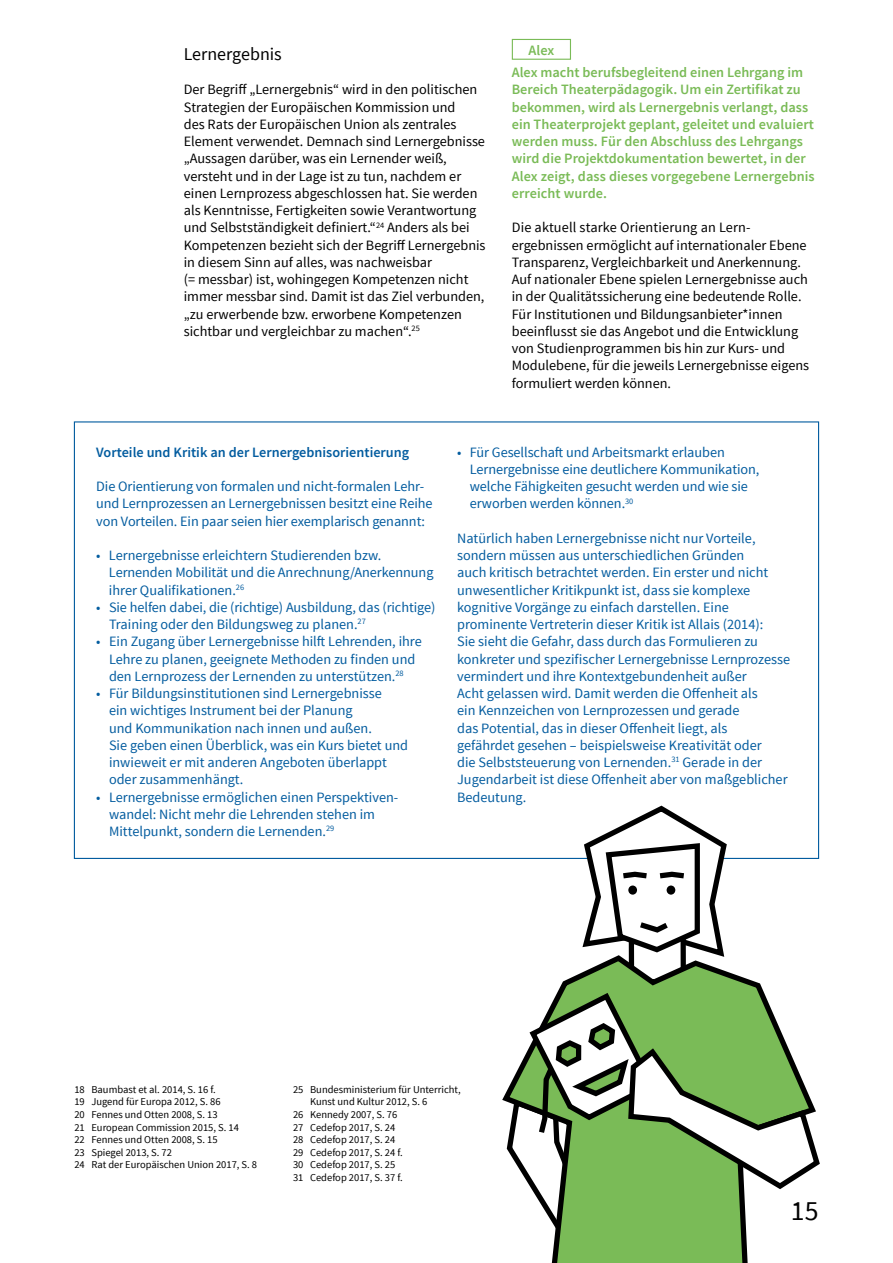
<style>
.page{position:relative;width:893px;height:1263px;background:#fff}
.page>*{position:absolute;margin:0;border:0;box-sizing:border-box;transform-origin:0 0}
.t1{font:27.75px "Source Sans Pro";color:#000}
.t2{font:18px "Source Sans Pro";color:#000}
.t3{font:14.25px/17.2px "Source Sans Pro";color:#035c9f}
.t4{font:14.25px/17.2px "Source Sans Pro";color:#000}
.t5{font:600 14.25px/17.2px "Source Sans Pro";color:#7abb57}
.t6{font:600 14.25px "Source Sans Pro";color:#035c9f}
.t7{font:10.5px/12.6px "Source Sans Pro";color:#000}
</style>
<div class="page">
<div style="left:512px;top:39px;width:59px;height:21px;border:1px solid #7abb57"></div>
<svg style="left:502px;top:960px;width:261px;height:141px"></svg>
<svg style="left:579px;top:805px;width:151px;height:155px"></svg>
<div style="left:667px;top:885px;width:8px;height:10px;background:#000;border-radius:50%"></div>
<svg style="left:628px;top:885px;width:9px;height:10px"></svg>
<svg style="left:504px;top:989px;width:316px;height:274px"></svg>
<h1 class="t2" style="left:184px;top:43px;width:100px">Lernergebnis</h1>
<p class="t4" style="left:184px;top:81px;width:303px">Der Begriff „Lernergebnis“ wird in den politischen Strategien der Europäischen Kommission und<br>des Rats der Europäischen Union als zentrales Element verwendet. Demnach sind Lernergebnisse „Aussagen darüber, was ein Lernender weiß, versteht und in der Lage ist zu tun, nachdem er einen Lernprozess abgeschlossen hat. Sie werden als Kenntnisse, Fertigkeiten sowie Verantwortung und Selbstständigkeit definiert.“<sup>24</sup> Anders als bei Kompetenzen bezieht sich der Begriff Lernergebnis in diesem Sinn auf alles, was nachweisbar<br>(= messbar) ist, wohingegen Kompetenzen nicht immer messbar sind. Damit ist das Ziel verbunden, „zu erwerbende bzw. erworbene Kompetenzen sichtbar und vergleichbar zu machen“.<sup>25</sup></p>
<p class="t5" style="left:512px;top:39px;width:293px;line-height:22.4px;text-indent:17px">Alex<br>Alex macht berufsbegleitend einen Lehrgang im</p>
<p class="t5" style="left:512px;top:81px;width:304px">Bereich Theaterpädagogik. Um ein Zertifikat zu bekommen, wird als Lernergebnis verlangt, dass ein Theaterprojekt geplant, geleitet und evaluiert werden muss. Für den Abschluss des Lehrgangs wird die Projektdokumentation bewertet, in der Alex zeigt, dass dieses vorgegebene Lernergebnis erreicht wurde.</p>
<p class="t4" style="left:512px;top:219px;width:299px">Die aktuell starke Orientierung an Lern&shy;ergebnissen ermöglicht auf internationaler Ebene Transparenz, Vergleichbarkeit und Anerkennung.<br>Auf nationaler Ebene spielen Lernergebnisse auch in der Qualitäts sicherung eine bedeutende Rolle.<br>Für Institutionen und Bildungsanbieter*innen beeinflusst sie das Angebot und die Entwicklung von Studienprogrammen bis hin zur Kurs- und Modulebene, für die jeweils Lernergebnisse eigens formuliert werden können.</p>
<p class="t6" style="left:96px;top:443px;width:315px">Vorteile und Kritik an der Lernergebnisorientierung</p>
<p class="t3" style="left:96px;top:478px;width:338px">Die Orientierung von formalen und nicht-formalen Lehr&shy;und Lernprozessen an Lernergebnissen besitzt eine Reihe von Vorteilen. Ein paar seien hier exemplarisch genannt:</p>
<p class="t3" style="left:109px;top:547px;width:326px;text-indent:-13px">• Lernergebnisse erleichtern Studierenden bzw.<br>Lernenden Mobilität und die Anrechnung/Anerkennung ihrer Qualifikationen.<sup>26</sup></p>
<p class="t3" style="left:109px;top:599px;width:328px;text-indent:-13px">• Sie helfen dabei, die (richtige) Ausbildung, das (richtige)<br>Training oder den Bildungsweg zu planen.<sup>27</sup></p>
<p class="t3" style="left:96px;top:633px;width:327px;text-align:center">• Ein Zugang über Lernergebnisse hilft Lehrenden, ihre<br>Lehre zu planen, geeignete Methoden zu finden und den Lernprozess der Lernenden zu unterstützen.<sup>28</sup></p>
<p class="t3" style="left:109px;top:685px;width:301px;text-indent:-13px">• Für Bildungsinstitutionen sind Lernergebnisse<br>ein wichtiges Instrument bei der Planung<br>und Kommunikation nach innen und außen.<br>Sie geben einen Überblick, was ein Kurs bietet und inwieweit er mit anderen Angeboten überlappt oder zusammenhängt.</p>
<p class="t3" style="left:109px;top:788px;width:291px;text-indent:-13px">• Lernergebnisse ermöglichen einen Perspektiven&shy;wandel: Nicht mehr die Lehrenden stehen im<br>Mittelpunkt, sondern die Lernenden.<sup>29</sup></p>
<p class="t3" style="left:470px;top:443px;width:291px;text-indent:-13px">• Für Gesellschaft und Arbeitsmarkt erlauben Lernergebnisse eine deutlichere Kommunikation, welche Fähigkeiten gesucht werden und wie sie erworben werden können.<sup>30</sup></p>
<p class="t3" style="left:457px;top:530px;width:335px">Natürlich haben Lernergebnisse nicht nur Vorteile, sondern müssen aus unterschiedlichen Gründen<br>auch kritisch betrachtet werden. Ein erster und nicht unwesentlicher Kritikpunkt ist, dass sie komplexe kognitive Vorgänge zu einfach darstellen. Eine prominente Vertreterin dieser Kritik ist Allais (2014):<br>Sie sieht die Gefahr, dass durch das Formulieren zu konkreter und spezifischer Lernergebnisse Lernprozesse vermindert und ihre Kontextgebundenheit außer<br>Acht gelassen wird. Damit werden die Offenheit als<br>ein Kennzeichen von Lernprozessen und gerade<br>das Potential, das in dieser Offenheit liegt, als<br>gefährdet gesehen – beispielsweise Kreativität oder<br>die Selbststeuerung von Lernenden.<sup>31</sup> Gerade in der Jugendarbeit ist diese Offenheit aber von maßgeblicher Bedeutung.</p>
<p class="t7" style="left:74px;top:1083px;width:184px">18 Baumbast et al. 2014, S. 16 f.<br>19 Jugend für Europa 2012, S. 86<br>20 Fennes und Otten 2008, S. 13<br>21 European Commission 2015, S. 14<br>22 Fennes und Otten 2008, S. 15<br>23 Spiegel 2013, S. 72<br>24 Rat der Europäischen Union 2017, S. 8</p>
<p class="t7" style="left:293px;top:1083px;width:169px">25 Bundesministerium für Unterricht,</p>
<p class="t7" style="left:310px;top:1096px;width:119px">Kunst und Kultur 2012, S. 6</p>
<p class="t7" style="left:293px;top:1108px;width:106px">26 Kennedy 2007, S. 76</p>
<p class="t7" style="left:293px;top:1121px;width:104px">27 Cedefop 2017, S. 24</p>
<p class="t7" style="left:293px;top:1134px;width:104px">28 Cedefop 2017, S. 24</p>
<p class="t7" style="left:293px;top:1146px;width:111px">29 Cedefop 2017, S. 24 f.</p>
<p class="t7" style="left:293px;top:1159px;width:104px">30 Cedefop 2017, S. 25</p>
<p class="t7" style="left:293px;top:1171px;width:111px">31 Cedefop 2017, S. 37 f.</p>
<h1 class="t1" style="left:791px;top:1194px;width:29px">15</h1>
</div>
